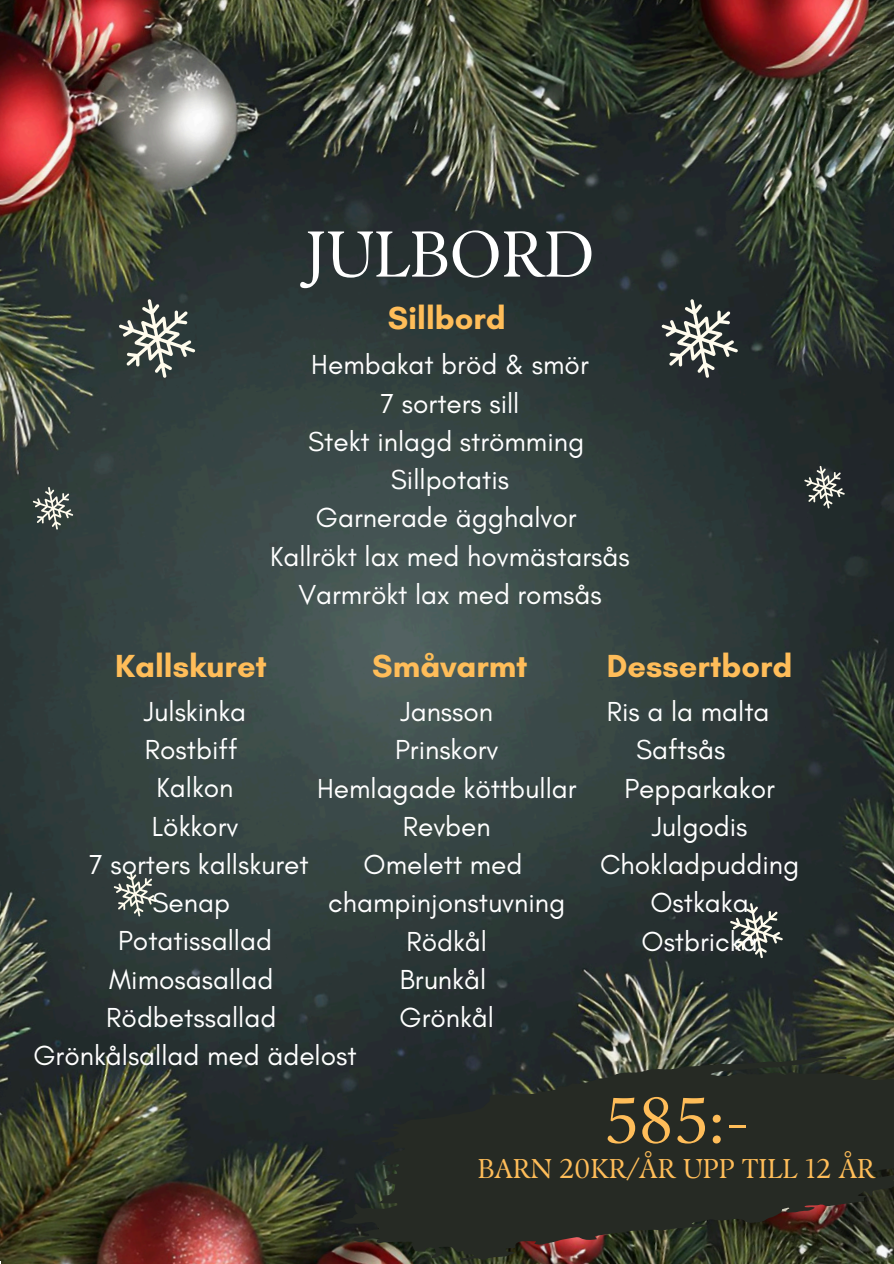
<style>
.page{position:relative;width:894px;height:1264px;background:#fff}
.page>*{position:absolute;margin:0;border:0;box-sizing:border-box;transform-origin:0 0}
.t1{font:64.65px "TY Serif D";color:#fff}
.t2{font:64.65px "TY Serif D";color:#ffbd59}
.t3{font:700 32.55px "Glacial Indifference";color:#ffbd59}
.t4{font:28.05px "Glacial Indifference";color:#fff}
.t5{font:27.15px "TY Serif D";color:#ffbd59}
</style>
<div class="page">
<img style="left:0;top:0;width:893px;height:1263px">
<svg style="left:119px;top:299px;width:76px;height:79px;background:#616965"></svg>
<svg style="left:114px;top:871px;width:42px;height:45px;background:#666e69"></svg>
<svg style="left:661px;top:299px;width:76px;height:79px;background:#5a5f5d"></svg>
<svg style="left:33px;top:487px;width:40px;height:42px;background:#656d68"></svg>
<svg style="left:804px;top:466px;width:40px;height:42px;background:#5c615e"></svg>
<svg style="left:729px;top:903px;width:53px;height:55px;background:#5a605d"></svg>
<svg style="left:339px;top:1055px;width:554px;height:205px;background:#2b2d26"></svg>
<p class="t1" style="left:305px;top:215px;width:290px">JULBORD</p>
<p class="t3" style="left:387px;top:298px;width:120px">Sillbord</p>
<h1 class="t4" style="left:311px;top:347px;width:279px">Hembakat bröd &amp; smör</h1>
<p class="t4" style="left:380px;top:386px;width:140px">7 sorters sill</p>
<p class="t4" style="left:308px;top:424px;width:277px">Stekt inlagd strömming</p>
<h2 class="t4" style="left:390px;top:462px;width:120px">Sillpotatis</h2>
<p class="t4" style="left:316px;top:500px;width:262px">Garnerade ägghalvor</p>
<p class="t4" style="left:270px;top:539px;width:361px">Kallrökt lax med hovmästarsås</p>
<p class="t4" style="left:298px;top:577px;width:305px">Varmrökt lax med romsås</p>
<p class="t3" style="left:115px;top:645px;width:153px">Kallskuret</p>
<p class="t3" style="left:372px;top:645px;width:157px">Småvarmt</p>
<p class="t4" style="left:400px;top:694px;width:94px">Jansson</p>
<p class="t4" style="left:395px;top:732px;width:105px">Prinskorv</p>
<p class="t4" style="left:317px;top:771px;width:261px">Hemlagade köttbullar</p>
<p class="t4" style="left:402px;top:809px;width:89px">Revben</p>
<p class="t4" style="left:363px;top:847px;width:160px">Omelett med</p>
<p class="t4" style="left:328px;top:885px;width:238px">champinjonstuvning</p>
<p class="t4" style="left:406px;top:924px;width:82px">Rödkål</p>
<p class="t4" style="left:400px;top:962px;width:88px">Brunkål</p>
<p class="t4" style="left:399px;top:1000px;width:96px">Grönkål</p>
<p class="t4" style="left:144px;top:694px;width:104px">Julskinka</p>
<p class="t4" style="left:145px;top:732px;width:94px">Rostbiff</p>
<p class="t4" style="left:157px;top:770px;width:78px">Kalkon</p>
<p class="t4" style="left:152px;top:808px;width:88px">Lökkorv</p>
<p class="t4" style="left:89px;top:847px;width:221px">7 sorters kallskuret</p>
<h2 class="t4" style="left:152px;top:885px;width:79px">Senap</h2>
<h2 class="t4" style="left:118px;top:923px;width:155px">Potatissallad</h2>
<h2 class="t4" style="left:109px;top:961px;width:165px">Mimosasallad</h2>
<p class="t4" style="left:106px;top:1000px;width:171px">Rödbetssallad</p>
<p class="t4" style="left:33px;top:1038px;width:325px">Grönkålsallad med ädelost</p>
<p class="t3" style="left:606px;top:645px;width:187px">Dessertbord</p>
<p class="t4" style="left:606px;top:694px;width:164px">Ris a la malta</p>
<p class="t4" style="left:635px;top:732px;width:91px">Saftsås</p>
<p class="t4" style="left:624px;top:771px;width:152px">Pepparkakor</p>
<p class="t4" style="left:651px;top:809px;width:97px">Julgodis</p>
<p class="t4" style="left:600px;top:847px;width:200px">Chokladpudding</p>
<p class="t4" style="left:650px;top:885px;width:100px">Ostkaka</p>
<p class="t4" style="left:641px;top:924px;width:118px">Ostbricka</p>
<p class="t2" style="left:603px;top:1081px;width:146px">585:-</p>
<p class="t5" style="left:477px;top:1151px;width:399px">BARN 20KR/ÅR UPP TILL 12 ÅR</p>
</div>
